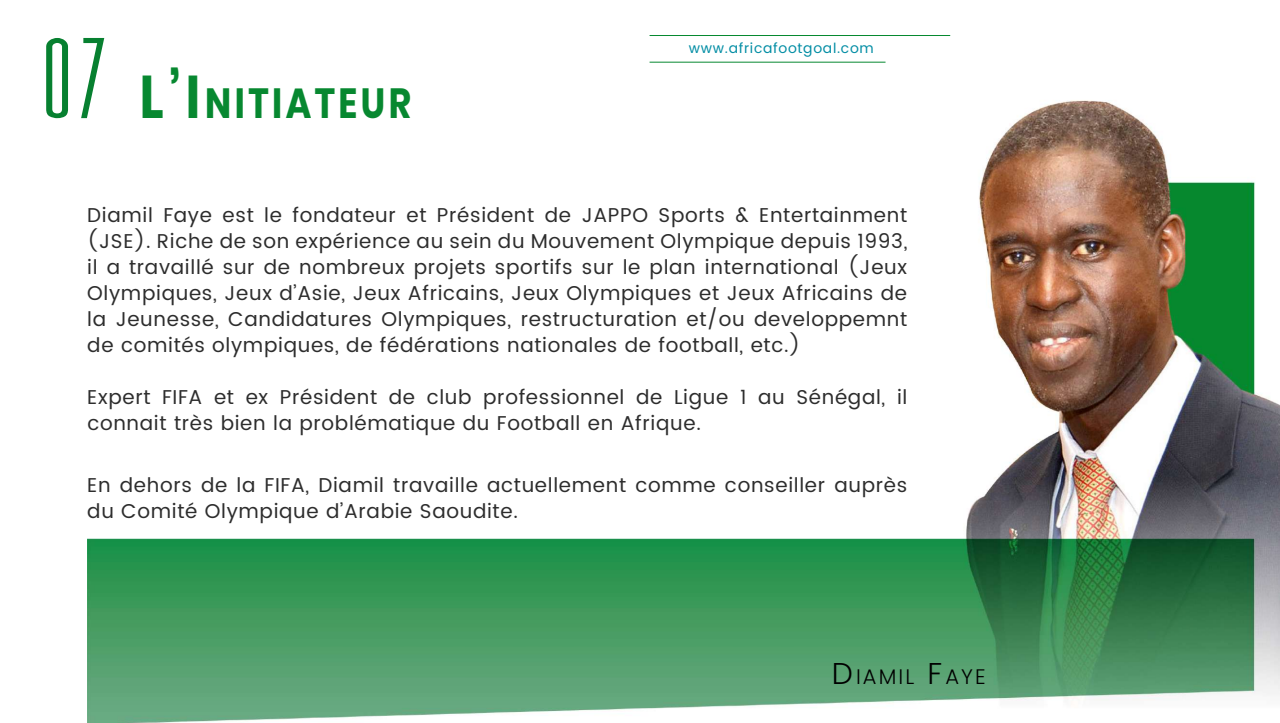
<style>
.page{position:relative;width:1280px;height:723px;background:#fff}
.page>*{position:absolute;margin:0;border:0;box-sizing:border-box;transform-origin:0 0}
.t1{font:700 42px "Poppins";letter-spacing:.1em;color:#078830;scale:.83 1}
.t2{font:300 21px "Poppins";letter-spacing:.1em;color:#000}
.t3{font:20px/26px "Poppins";letter-spacing:.035em;color:#2d2d2d}
.t4{font:14px "Poppins";letter-spacing:.05em;color:#048ea5}
.s1{font-family:"Diner Fatt";font-weight:400;font-size:100px;color:#078030}
.s2{font-size:60px}
.s3{font-size:30px}
</style>
<div class="page">
<img style="left:87px;top:35px;width:1193px;height:687px">
<hr style="left:650px;top:35px;width:300px;height:1px;background:#078930">
<hr style="left:650px;top:62px;width:236px;height:1px;background:#078930">
<h1 class="t1" style="left:44px;top:79px;width:444px"><span class="s1">07</span> <span class="s2">L’I</span>NITIATEUR</h1>
<p class="t4" style="left:689px;top:38px;width:187px">www.africafootgoal.com</p>
<p class="t3" style="left:87px;top:202px;width:822px;text-align:justify">Diamil Faye est le fondateur et Président de JAPPO Sports &amp; Entertainment (JSE). Riche de son expérience au sein du Mouvement Olympique depuis 1993, il a travaillé sur de nombreux projets sportifs sur le plan international (Jeux Olympiques, Jeux d’Asie, Jeux Africains, Jeux Olympiques et Jeux Africains de la Jeunesse, Candidatures Olympiques, restructuration et/ou developpemnt de comités olympiques, de fédérations nationales de football, etc.)</p>
<p class="t3" style="left:87px;top:384px;width:822px">Expert FIFA et ex Président de club professionnel de Ligue 1 au Sénégal, il connait très bien la problématique du Football en Afrique.</p>
<p class="t3" style="left:87px;top:473px;width:822px">En dehors de la FIFA, Diamil travaille actuellement comme conseiller auprès du Comité Olympique d’Arabie Saoudite.</p>
<p class="t2" style="left:832px;top:664px;width:155px"><span class="s3">D</span>IAMIL <span class="s3">F</span>AYE</p>
</div>
